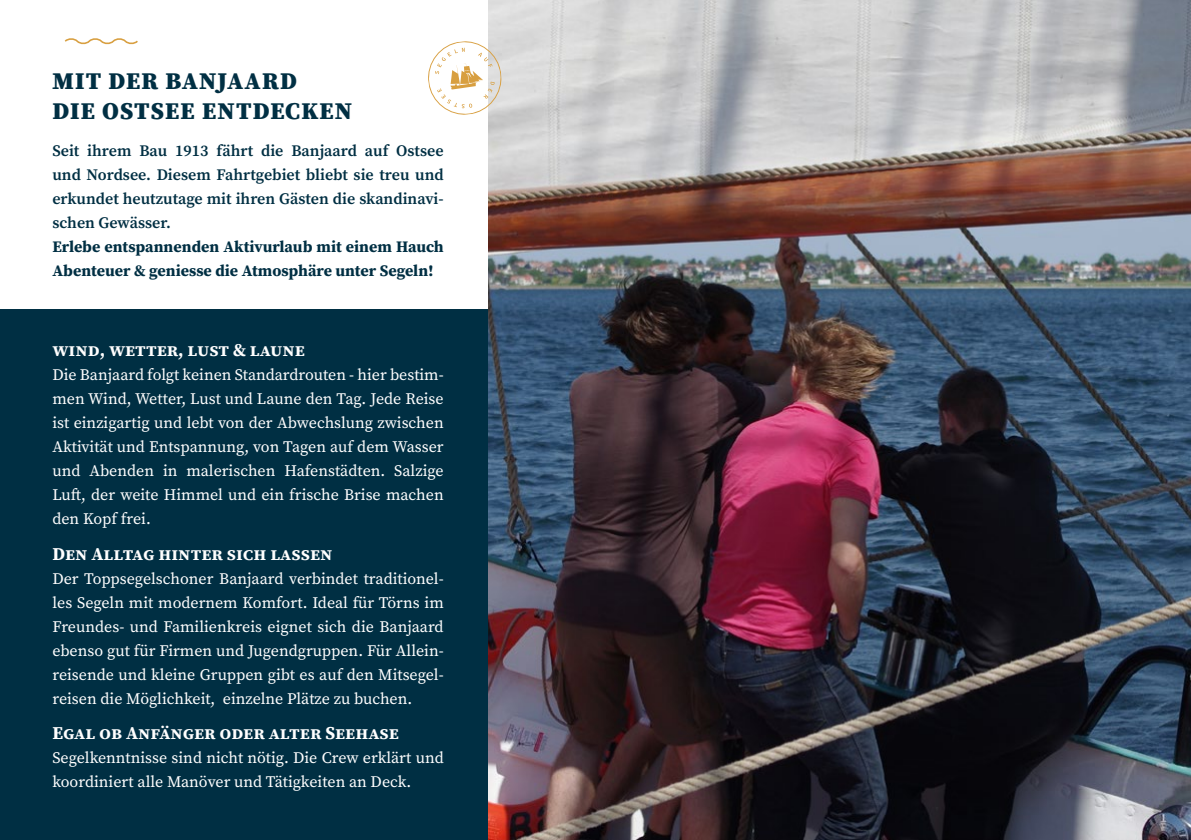
<style>
.page{position:relative;width:1191px;height:840px;background:#fff}
.page>*{position:absolute;margin:0;border:0;box-sizing:border-box;transform-origin:0 0}
.t1{font:900 24px/30px "Source Serif Pro";letter-spacing:.05em;color:#002f43}
.t2{font:700 18px "Source Serif Pro";color:#fff}
.t3{font:16px/24px "Source Serif Pro";color:#fff;text-align:justify}
.t4{font:600 16px/24px "Source Serif Pro";color:#002f43;text-align:justify}
.t5{font:700 16px/24px "Source Serif Pro";color:#002f43}
</style>
<div class="page">
<div style="left:0;top:309px;width:489px;height:530px;background:#002f43"></div>
<svg style="left:64px;top:38px;width:74px;height:7px"></svg>
<img style="left:489px;top:0;width:702px;height:839px">
<svg style="left:428px;top:39px;width:75px;height:78px"></svg>
<h1 class="t1" style="left:52px;top:65px;width:301px">MIT DER BANJAARD<br>DIE OSTSEE ENTDECKEN</h1>
<p class="t4" style="left:52px;top:138px;width:393px">Seit ihrem Bau 1913 fährt die Banjaard auf Ostsee und Nordsee. Diesem Fahrtgebiet bliebt sie treu und erkundet heutzutage mit ihren Gästen die skandinavi&shy;schen Gewässer.</p>
<p class="t5" style="left:52px;top:234px;width:393px">Erlebe entspannenden Aktivurlaub mit einem Hauch<br>Abenteuer &amp; geniesse die Atmosphäre unter Segeln!</p>
<p class="t2" style="left:52px;top:337px;width:254px">wind, wetter, lust &amp; laune</p>
<p class="t3" style="left:52px;top:362px;width:393px">Die Banjaard folgt keinen Standardrouten - hier bestim&shy;men Wind, Wetter, Lust und Laune den Tag. Jede Reise ist einzigartig und lebt von der Abwechslung zwischen Aktivität und Entspannung, von Tagen auf dem Wasser und Abenden in malerischen Hafenstädten. Salzige Luft, der weite Himmel und ein frische Brise machen den Kopf frei.</p>
<p class="t2" style="left:52px;top:540px;width:282px">Den Alltag hinter sich lassen</p>
<p class="t3" style="left:52px;top:566px;width:393px">Der Toppsegelschoner Banjaard verbindet traditionel&shy;les Segeln mit modernem Komfort. Ideal für Törns im Freundes- und Familienkreis eignet sich die Banjaard ebenso gut für Firmen und Jugendgruppen. Für Allein&shy;reisende und kleine Gruppen gibt es auf den Mitsegel&shy;reisen die Möglichkeit, einzelne Plätze zu buchen.</p>
<p class="t2" style="left:52px;top:720px;width:348px">Egal ob Anfänger oder alter Seehase</p>
<p class="t3" style="left:52px;top:745px;width:393px">Segelkenntnisse sind nicht nötig. Die Crew erklärt und koordiniert alle Manöver und Tätigkeiten an Deck.</p>
</div>
